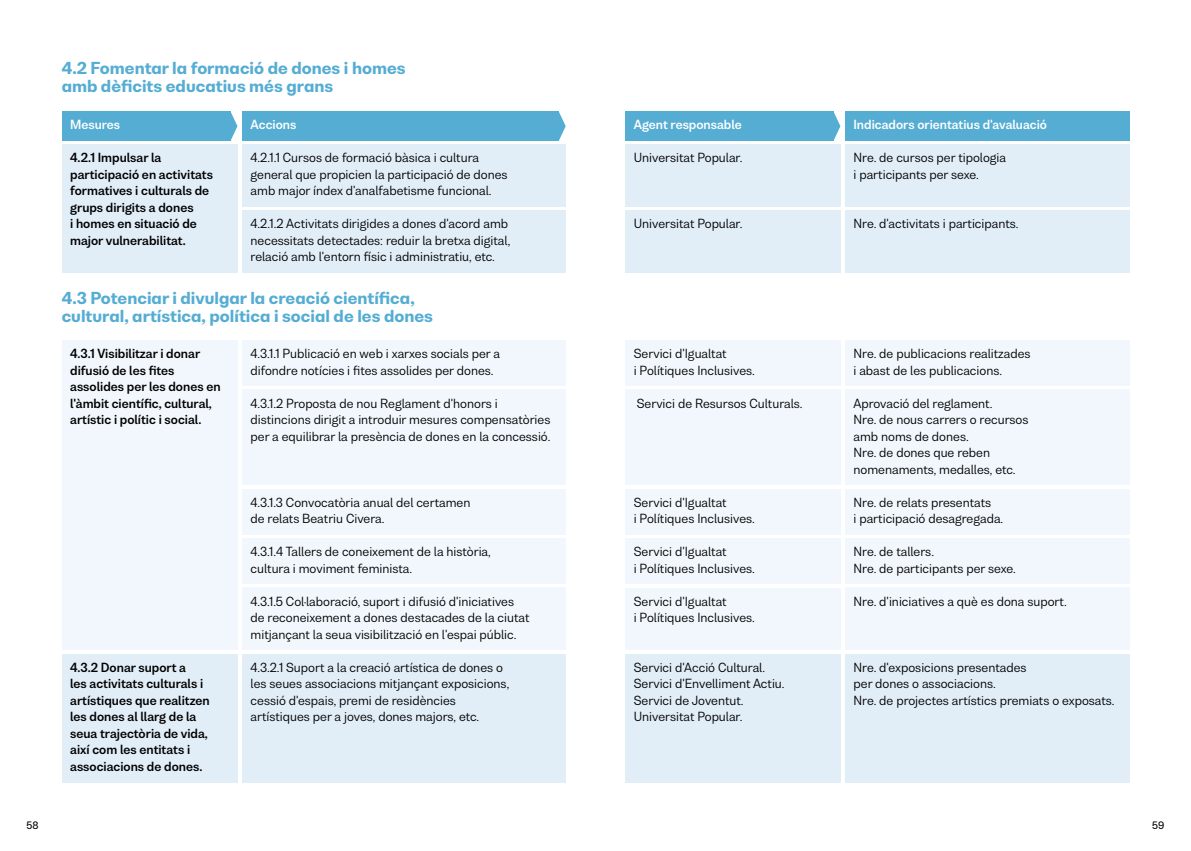
<style>
.page{position:relative;width:1191px;height:851px;background:#fff}
.page>*{position:absolute;margin:0;border:0;box-sizing:border-box;transform-origin:0 0}
.t1{font:800 15.75px/18px "Bw Nista Geometric";color:#55add3}
.t2{font:12px/16.5px "Bw Nista Grotesk";color:#000;scale:.96 1}
.t3{font:700 12px/16.5px "Bw Nista Grotesk";color:#000;scale:.96 1}
.t4{font:700 12px "Bw Nista Grotesk";color:#fff;scale:.96 1}
.t5{font:500 9.75px "Bw Nista Grotesk";color:#000;scale:.96 1}
</style>
<div class="page">
<svg style="left:231px;top:112px;width:6px;height:28px"></svg>
<svg style="left:559px;top:112px;width:7px;height:28px"></svg>
<div style="left:62px;top:112px;width:169px;height:29px;background:#55add3"></div>
<div style="left:242px;top:112px;width:317px;height:29px;background:#55add3"></div>
<svg style="left:833px;top:112px;width:7px;height:29px"></svg>
<div style="left:625px;top:112px;width:208px;height:29px;background:#55add3"></div>
<div style="left:845px;top:112px;width:284px;height:29px;background:#55add3"></div>
<div style="left:625px;top:144px;width:215px;height:29px;background:#e1edf7"></div>
<div style="left:625px;top:161px;width:215px;height:29px;background:#e1edf7"></div>
<div style="left:625px;top:177px;width:215px;height:29px;background:#e1edf7"></div>
<div style="left:625px;top:210px;width:215px;height:29px;background:#e1edf7"></div>
<div style="left:625px;top:227px;width:215px;height:29px;background:#e1edf7"></div>
<div style="left:625px;top:243px;width:215px;height:29px;background:#e1edf7"></div>
<div style="left:625px;top:340px;width:215px;height:46px;background:#f1f7fc"></div>
<div style="left:625px;top:390px;width:215px;height:29px;background:#f1f7fc"></div>
<div style="left:625px;top:406px;width:215px;height:29px;background:#f1f7fc"></div>
<div style="left:625px;top:423px;width:215px;height:29px;background:#f1f7fc"></div>
<div style="left:625px;top:439px;width:215px;height:29px;background:#f1f7fc"></div>
<div style="left:625px;top:456px;width:215px;height:29px;background:#f1f7fc"></div>
<div style="left:625px;top:489px;width:215px;height:45px;background:#f1f7fc"></div>
<div style="left:625px;top:538px;width:215px;height:46px;background:#f1f7fc"></div>
<div style="left:625px;top:588px;width:215px;height:45px;background:#f1f7fc"></div>
<div style="left:625px;top:621px;width:215px;height:29px;background:#f1f7fc"></div>
<div style="left:625px;top:654px;width:215px;height:29px;background:#e1edf7"></div>
<div style="left:625px;top:670px;width:215px;height:29px;background:#e1edf7"></div>
<div style="left:625px;top:687px;width:215px;height:29px;background:#e1edf7"></div>
<div style="left:625px;top:703px;width:215px;height:29px;background:#e1edf7"></div>
<div style="left:625px;top:720px;width:215px;height:29px;background:#e1edf7"></div>
<div style="left:625px;top:736px;width:215px;height:29px;background:#e1edf7"></div>
<div style="left:625px;top:753px;width:215px;height:29px;background:#e1edf7"></div>
<div style="left:845px;top:144px;width:284px;height:46px;background:#e1edf7"></div>
<div style="left:845px;top:177px;width:284px;height:29px;background:#e1edf7"></div>
<div style="left:845px;top:210px;width:284px;height:29px;background:#e1edf7"></div>
<div style="left:845px;top:227px;width:284px;height:29px;background:#e1edf7"></div>
<div style="left:845px;top:243px;width:284px;height:29px;background:#e1edf7"></div>
<div style="left:845px;top:340px;width:284px;height:46px;background:#f1f7fc"></div>
<div style="left:845px;top:390px;width:284px;height:29px;background:#f1f7fc"></div>
<div style="left:845px;top:406px;width:284px;height:46px;background:#f1f7fc"></div>
<div style="left:845px;top:439px;width:284px;height:46px;background:#f1f7fc"></div>
<div style="left:845px;top:489px;width:284px;height:45px;background:#f1f7fc"></div>
<div style="left:845px;top:538px;width:284px;height:29px;background:#f1f7fc"></div>
<div style="left:845px;top:555px;width:284px;height:29px;background:#f1f7fc"></div>
<div style="left:845px;top:588px;width:284px;height:29px;background:#f1f7fc"></div>
<div style="left:845px;top:604px;width:284px;height:29px;background:#f1f7fc"></div>
<div style="left:845px;top:621px;width:284px;height:29px;background:#f1f7fc"></div>
<div style="left:845px;top:654px;width:284px;height:45px;background:#e1edf7"></div>
<div style="left:845px;top:687px;width:284px;height:29px;background:#e1edf7"></div>
<div style="left:845px;top:703px;width:284px;height:29px;background:#e1edf7"></div>
<div style="left:845px;top:720px;width:284px;height:29px;background:#e1edf7"></div>
<div style="left:845px;top:736px;width:284px;height:29px;background:#e1edf7"></div>
<div style="left:845px;top:753px;width:284px;height:29px;background:#e1edf7"></div>
<div style="left:62px;top:144px;width:175px;height:112px;background:#e1edf7"></div>
<div style="left:62px;top:243px;width:175px;height:29px;background:#e1edf7"></div>
<div style="left:62px;top:340px;width:175px;height:95px;background:#f1f7fc"></div>
<div style="left:62px;top:423px;width:175px;height:29px;background:#f1f7fc"></div>
<div style="left:62px;top:439px;width:175px;height:29px;background:#f1f7fc"></div>
<div style="left:62px;top:456px;width:175px;height:29px;background:#f1f7fc"></div>
<div style="left:62px;top:472px;width:175px;height:29px;background:#f1f7fc"></div>
<div style="left:62px;top:489px;width:175px;height:29px;background:#f1f7fc"></div>
<div style="left:62px;top:505px;width:175px;height:29px;background:#f1f7fc"></div>
<div style="left:62px;top:522px;width:175px;height:29px;background:#f1f7fc"></div>
<div style="left:62px;top:538px;width:175px;height:29px;background:#f1f7fc"></div>
<div style="left:62px;top:555px;width:175px;height:29px;background:#f1f7fc"></div>
<div style="left:62px;top:571px;width:175px;height:29px;background:#f1f7fc"></div>
<div style="left:62px;top:588px;width:175px;height:29px;background:#f1f7fc"></div>
<div style="left:62px;top:604px;width:175px;height:29px;background:#f1f7fc"></div>
<div style="left:62px;top:621px;width:175px;height:29px;background:#f1f7fc"></div>
<div style="left:62px;top:654px;width:175px;height:128px;background:#e1edf7"></div>
<div style="left:242px;top:144px;width:324px;height:62px;background:#e1edf7"></div>
<div style="left:242px;top:210px;width:324px;height:62px;background:#e1edf7"></div>
<div style="left:242px;top:340px;width:324px;height:46px;background:#f1f7fc"></div>
<div style="left:242px;top:390px;width:324px;height:62px;background:#f1f7fc"></div>
<div style="left:242px;top:439px;width:324px;height:29px;background:#f1f7fc"></div>
<div style="left:242px;top:456px;width:324px;height:29px;background:#f1f7fc"></div>
<div style="left:242px;top:489px;width:324px;height:45px;background:#f1f7fc"></div>
<div style="left:242px;top:538px;width:324px;height:46px;background:#f1f7fc"></div>
<div style="left:242px;top:588px;width:324px;height:62px;background:#f1f7fc"></div>
<div style="left:242px;top:654px;width:324px;height:78px;background:#e1edf7"></div>
<div style="left:242px;top:720px;width:324px;height:29px;background:#e1edf7"></div>
<div style="left:242px;top:736px;width:324px;height:29px;background:#e1edf7"></div>
<div style="left:242px;top:753px;width:324px;height:29px;background:#e1edf7"></div>
<h1 class="t1" style="left:62px;top:59px;width:345px">4.2 Fomentar la formació de dones i homes amb dèficits educatius més grans</h1>
<p class="t4" style="left:70px;top:117px;width:54px">Mesures</p>
<p class="t4" style="left:251px;top:117px;width:49px">Accions</p>
<p class="t4" style="left:634px;top:117px;width:114px">Agent responsable</p>
<p class="t4" style="left:853px;top:117px;width:203px">Indicadors orientatius d'avaluació</p>
<p class="t2" style="left:634px;top:149px;width:115px">Universitat Popular.</p>
<p class="t3" style="left:70px;top:149px;width:150px">4.2.1 Impulsar la participació en activitats formatives i culturals de grups dirigits a dones<br>i homes en situació de major vulnerabilitat.</p>
<p class="t2" style="left:251px;top:149px;width:269px">4.2.1.1 Cursos de formació bàsica i cultura general que propicien la participació de dones amb major índex d'analfabetisme funcional.</p>
<p class="t2" style="left:251px;top:215px;width:272px">4.2.1.2 Activitats dirigides a dones d'acord amb necessitats detectades: reduir la bretxa digital, relació amb l'entorn físic i administratiu, etc.</p>
<p class="t2" style="left:853px;top:149px;width:160px">Nre. de cursos per tipologia i participants per sexe.</p>
<p class="t2" style="left:853px;top:215px;width:173px">Nre. d'activitats i participants.</p>
<p class="t2" style="left:634px;top:215px;width:115px">Universitat Popular.</p>
<h1 class="t1" style="left:62px;top:288px;width:373px">4.3 Potenciar i divulgar la creació científica, cultural, artística, política i social de les dones</h1>
<p class="t3" style="left:70px;top:345px;width:158px">4.3.1 Visibilitzar i donar difusió de les fites assolides per les dones en l'àmbit científic, cultural, artístic i polític i social.</p>
<p class="t3" style="left:70px;top:658px;width:147px">4.3.2 Donar suport a<br>les activitats culturals i artístiques que realitzen les dones al llarg de la seua trajectòria de vida, així com les entitats i associacions de dones.</p>
<p class="t2" style="left:251px;top:345px;width:261px">4.3.1.1 Publicació en web i xarxes socials per a difondre notícies i fites assolides per dones.</p>
<p class="t2" style="left:251px;top:394px;width:314px">4.3.1.2 Proposta de nou Reglament d'honors i distincions dirigit a introduir mesures compensatòries per a equilibrar la presència de dones en la concessió.</p>
<p class="t2" style="left:251px;top:493px;width:230px">4.3.1.3 Convocatòria anual del certamen de relats Beatriu Civera.</p>
<p class="t2" style="left:251px;top:543px;width:252px">4.3.1.4 Tallers de coneixement de la història, cultura i moviment feminista.</p>
<p class="t2" style="left:251px;top:592px;width:292px">4.3.1.5 Col·laboració, suport i difusió d'iniciatives de reconeixement a dones destacades de la ciutat mitjançant la seua visibilització en l'espai públic.</p>
<p class="t2" style="left:251px;top:658px;width:271px">4.3.2.1 Suport a la creació artística de dones o les seues associacions mitjançant exposicions, cessió d'espais, premi de residències artístiques per a joves, dones majors, etc.</p>
<p class="t2" style="left:634px;top:345px;width:128px">Servici d'Igualtat<br>i Polítiques Inclusives.</p>
<p class="t2" style="left:636px;top:394px;width:174px">Servici de Resursos Culturals.</p>
<p class="t2" style="left:634px;top:493px;width:128px">Servici d'Igualtat<br>i Polítiques Inclusives.</p>
<p class="t2" style="left:634px;top:543px;width:128px">Servici d'Igualtat<br>i Polítiques Inclusives.</p>
<p class="t2" style="left:634px;top:592px;width:128px">Servici d'Igualtat<br>i Polítiques Inclusives.</p>
<p class="t2" style="left:634px;top:658px;width:159px">Servici d'Acció Cultural.<br>Servici d'Envelliment Actiu.<br>Servici de Joventut.<br>Universitat Popular.</p>
<p class="t2" style="left:853px;top:345px;width:186px">Nre. de publicacions realitzades i abast de les publicacions.</p>
<p class="t2" style="left:853px;top:394px;width:184px">Aprovació del reglament.<br>Nre. de nous carrers o recursos amb noms de dones.<br>Nre. de dones que reben nomenaments, medalles, etc.</p>
<p class="t2" style="left:853px;top:493px;width:158px">Nre. de relats presentats<br>i participació desagregada.</p>
<p class="t2" style="left:853px;top:543px;width:171px">Nre. de tallers.<br>Nre. de participants per sexe.</p>
<p class="t2" style="left:853px;top:592px;width:224px">Nre. d'iniciatives a què es dona suport.</p>
<p class="t2" style="left:853px;top:658px;width:273px">Nre. d'exposicions presentades<br>per dones o associacions.<br>Nre. de projectes artístics premiats o exposats.</p>
<p class="t5" style="left:27px;top:818px;width:14px">58</p>
<p class="t5" style="left:1152px;top:818px;width:14px">59</p>
</div>
